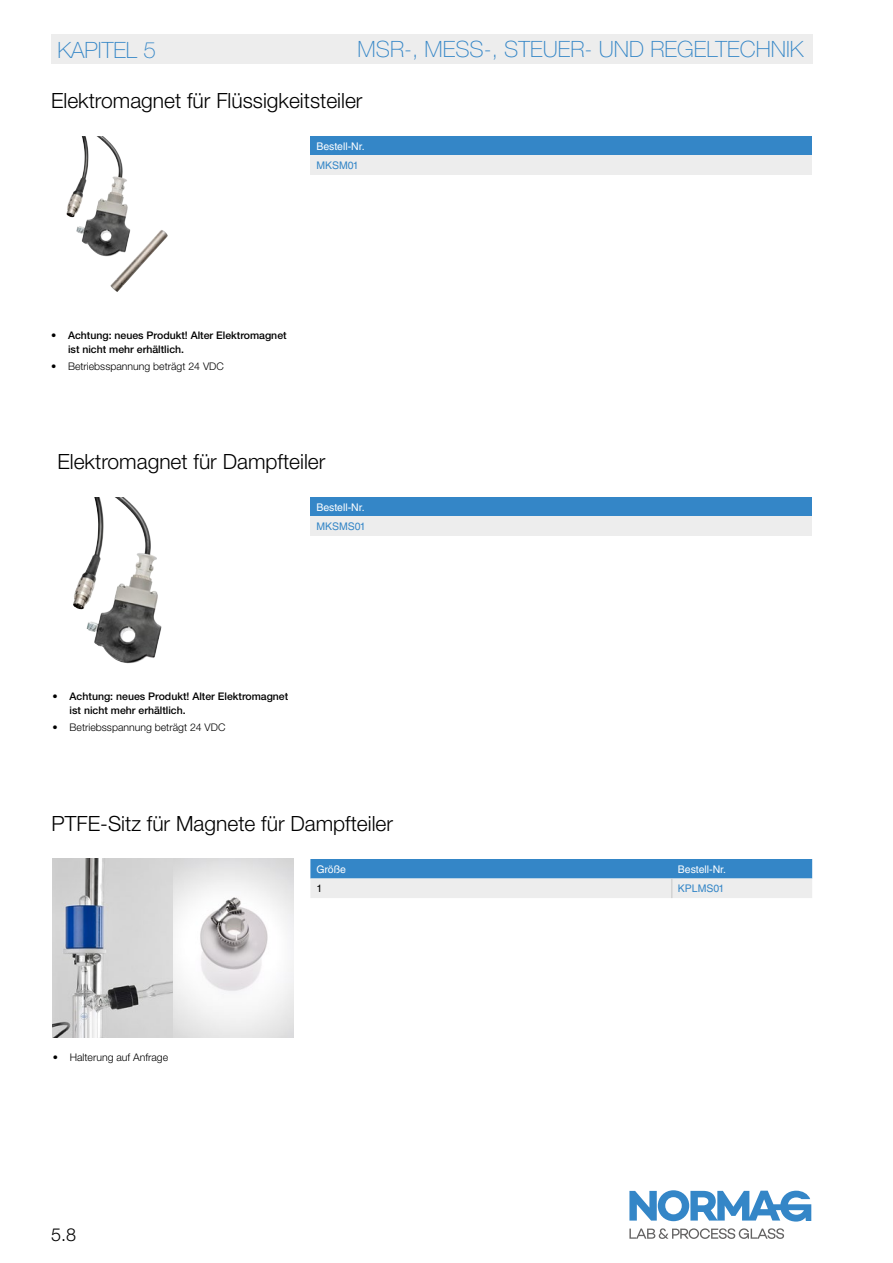
<style>
.page{position:relative;width:893px;height:1263px;background:#fff}
.page>*{position:absolute;margin:0;border:0;box-sizing:border-box;transform-origin:0 0}
.t1{font:100 22.5px "Helvetica Neue LT Std";color:#3486c7}
.t2{font:300 21px "Helvetica Neue LT Std";color:#000}
.t3{font:300 18px "Helvetica Neue LT Std";color:#000}
.t4{font:500 10.5px/13.5px "Helvetica Neue LT Std";color:#000}
.t5{font:300 10.5px "Helvetica Neue LT Std";color:#000}
.t6{font:10.5px "Helvetica LT Std";color:#fff}
.t7{font:10.5px "Helvetica LT Std";color:#3486c7}
.t8{font:10.5px "Helvetica LT Std";color:#000}
</style>
<div class="page">
<div style="left:51px;top:34px;width:761px;height:30px;background:#ededed"></div>
<svg style="left:629px;top:1228px;width:155px;height:11px"></svg>
<svg style="left:629px;top:1190px;width:182px;height:31px"></svg>
<img style="left:76px;top:136px;width:43px;height:98px">
<div style="left:310px;top:136px;width:502px;height:20px;background:#3486c7"></div>
<div style="left:310px;top:156px;width:502px;height:19px;background:#ededed"></div>
<img style="left:87px;top:497px;width:58px;height:135px">
<svg style="left:310px;top:859px;width:502px;height:39px;background:#91bada"></svg>
<img style="left:53px;top:858px;width:241px;height:179px">
<div style="left:310px;top:497px;width:502px;height:19px;background:#3486c7"></div>
<div style="left:310px;top:516px;width:502px;height:20px;background:#ededed"></div>
<h1 class="t1" style="left:57px;top:37px;width:100px">KAPITEL 5</h1>
<h1 class="t1" style="left:358px;top:36px;width:448px">MSR-, MESS-, STEUER- UND REGELTECHNIK</h1>
<h2 class="t2" style="left:51px;top:88px;width:313px">Elektromagnet für Flüssigkeitsteiler</h2>
<p class="t6" style="left:316px;top:140px;width:50px">Bestell-Nr.</p>
<p class="t7" style="left:316px;top:159px;width:44px">MKSM01</p>
<p class="t4" style="left:68px;top:329px;width:220px;text-indent:-17px">• Achtung: neues Produkt! Alter Elektromagnet ist nicht mehr erhältlich.</p>
<p class="t5" style="left:51px;top:360px;width:174px">• Betriebsspannung beträgt 24 VDC</p>
<h2 class="t2" style="left:57px;top:449px;width:270px">Elektromagnet für Dampfteiler</h2>
<p class="t6" style="left:316px;top:501px;width:50px">Bestell-Nr.</p>
<p class="t7" style="left:316px;top:520px;width:51px">MKSMS01</p>
<p class="t4" style="left:70px;top:689px;width:220px;text-indent:-17px">• Achtung: neues Produkt! Alter Elektromagnet ist nicht mehr erhältlich.</p>
<p class="t5" style="left:53px;top:721px;width:174px">• Betriebsspannung beträgt 24 VDC</p>
<h2 class="t2" style="left:52px;top:811px;width:343px">PTFE-Sitz für Magnete für Dampfteiler</h2>
<p class="t5" style="left:53px;top:1051px;width:117px">• Halterung auf Anfrage</p>
<h3 class="t3" style="left:51px;top:1223px;width:27px">5.8</h3>
<p class="t6" style="left:316px;top:863px;width:31px">Größe</p>
<p class="t6" style="left:678px;top:863px;width:50px">Bestell-Nr.</p>
<p class="t8" style="left:316px;top:882px;width:7px">1</p>
<p class="t7" style="left:678px;top:882px;width:48px">KPLMS01</p>
</div>
